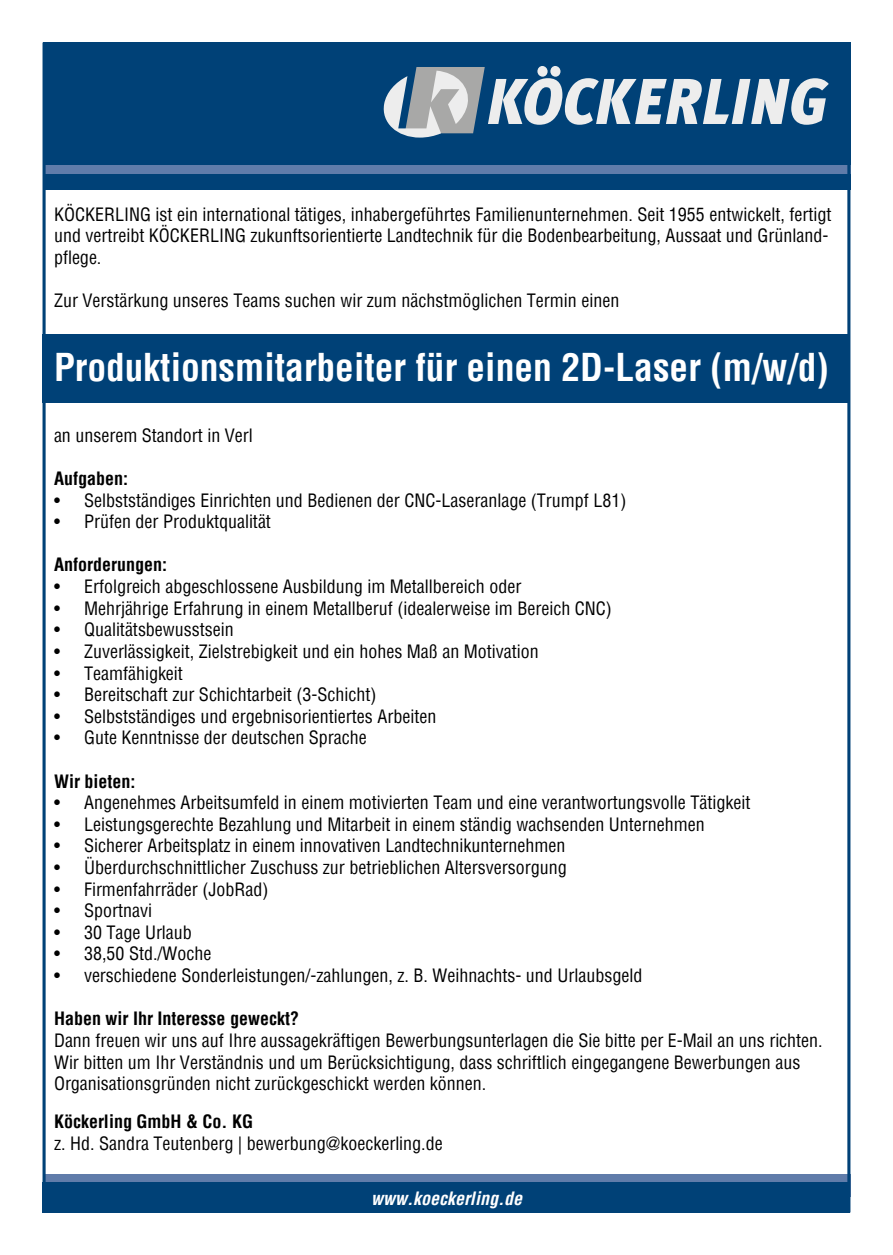
<style>
.page{position:relative;width:893px;height:1255px;background:#fff}
.page>*{position:absolute;margin:0;border:0;box-sizing:border-box;transform-origin:0 0}
.t1{font:700 condensed 37.5px "Helvetica";color:#fff}
.t2{font:condensed 18px/21.6px "Helvetica";color:#000}
.t3{font:700 condensed 18px "Helvetica";color:#000}
.t4{font:italic 700 condensed 18px "Helvetica";color:#fff}
</style>
<div class="page">
<div style="left:43px;top:43px;width:807px;height:147px;background:#004177"></div>
<div style="left:43px;top:165px;width:807px;height:8px;background:#607caa"></div>
<svg style="left:383px;top:66px;width:446px;height:72px"></svg>
<div style="left:43px;top:1174px;width:807px;height:22px;background:#607caa"></div>
<div style="left:43px;top:1182px;width:807px;height:30px;background:#004177"></div>
<div style="left:43px;top:335px;width:807px;height:68px;background:#004177"></div>
<p class="t2" style="left:54px;top:203px;width:779px">KÖCKERLING ist ein international tätiges, inhabergeführtes Familienunternehmen. Seit 1955 entwickelt, fertigt und vertreibt KÖCKERLING zukunftsorientierte Landtechnik für die Bodenbearbeitung, Aussaat und Grünland&shy;pflege.</p>
<p class="t2" style="left:54px;top:289px;width:567px">Zur Verstärkung unseres Teams suchen wir zum nächstmöglichen Termin einen</p>
<h1 class="t1" style="left:54px;top:342px;width:776px">Produktionsmitarbeiter für einen 2D-Laser (m/w/d)</h1>
<p class="t2" style="left:54px;top:424px;width:200px">an unserem Standort in Verl</p>
<p class="t3" style="left:54px;top:466px;width:76px">Aufgaben:</p>
<p class="t2" style="left:54px;top:489px;width:574px">• Selbstständiges Einrichten und Bedienen der CNC-Laseranlage (Trumpf L81)</p>
<p class="t2" style="left:54px;top:510px;width:218px">• Prüfen der Produktqualität</p>
<p class="t3" style="left:54px;top:553px;width:115px">Anforderungen:</p>
<p class="t2" style="left:54px;top:575px;width:469px">• Erfolgreich abgeschlossene Ausbildung im Metallbereich oder</p>
<p class="t2" style="left:54px;top:597px;width:559px">• Mehrjährige Erfahrung in einem Metallberuf (idealerweise im Bereich CNC)</p>
<p class="t2" style="left:54px;top:618px;width:181px">• Qualitätsbewusstsein</p>
<p class="t2" style="left:54px;top:640px;width:486px">• Zuverlässigkeit, Zielstrebigkeit und ein hohes Maß an Motivation</p>
<p class="t2" style="left:54px;top:661px;width:130px">• Teamfähigkeit</p>
<p class="t2" style="left:54px;top:683px;width:324px">• Bereitschaft zur Schichtarbeit (3-Schicht)</p>
<p class="t2" style="left:54px;top:705px;width:384px">• Selbstständiges und ergebnisorientiertes Arbeiten</p>
<p class="t2" style="left:54px;top:726px;width:314px">• Gute Kenntnisse der deutschen Sprache</p>
<p class="t3" style="left:54px;top:769px;width:83px">Wir bieten:</p>
<p class="t2" style="left:54px;top:791px;width:698px">• Angenehmes Arbeitsumfeld in einem motivierten Team und eine verantwortungsvolle Tätigkeit</p>
<p class="t2" style="left:54px;top:813px;width:652px">• Leistungsgerechte Bezahlung und Mitarbeit in einem ständig wachsenden Unternehmen</p>
<p class="t2" style="left:54px;top:834px;width:513px">• Sicherer Arbeitsplatz in einem innovativen Landtechnikunternehmen</p>
<p class="t2" style="left:54px;top:856px;width:514px">• Überdurchschnittlicher Zuschuss zur betrieblichen Altersversorgung</p>
<p class="t2" style="left:54px;top:877px;width:216px">• Firmenfahrräder (JobRad)</p>
<p class="t2" style="left:54px;top:899px;width:99px">• Sportnavi</p>
<p class="t2" style="left:54px;top:921px;width:139px">• 30 Tage Urlaub</p>
<p class="t2" style="left:54px;top:942px;width:159px">• 38,50 Std./Woche</p>
<p class="t2" style="left:54px;top:964px;width:590px">• verschiedene Sonderleistungen/-zahlungen, z. B. Weihnachts- und Urlaubsgeld</p>
<p class="t3" style="left:54px;top:1006px;width:246px">Haben wir Ihr Interesse geweckt?</p>
<p class="t2" style="left:54px;top:1029px;width:770px">Dann freuen wir uns auf Ihre aussagekräftigen Bewerbungsunterlagen die Sie bitte per E-Mail an uns richten.<br>Wir bitten um Ihr Verständnis und um Berücksichtigung, dass schriftlich eingegangene Bewerbungen aus<br>Organisationsgründen nicht zurückgeschickt werden können.</p>
<p class="t3" style="left:54px;top:1109px;width:201px">Köckerling GmbH &amp; Co. KG</p>
<p class="t2" style="left:54px;top:1132px;width:390px">z. Hd. Sandra Teutenberg | bewerbung@koeckerling.de</p>
<p class="t4" style="left:371px;top:1186px;width:152px">www.koeckerling.de</p>
</div>
